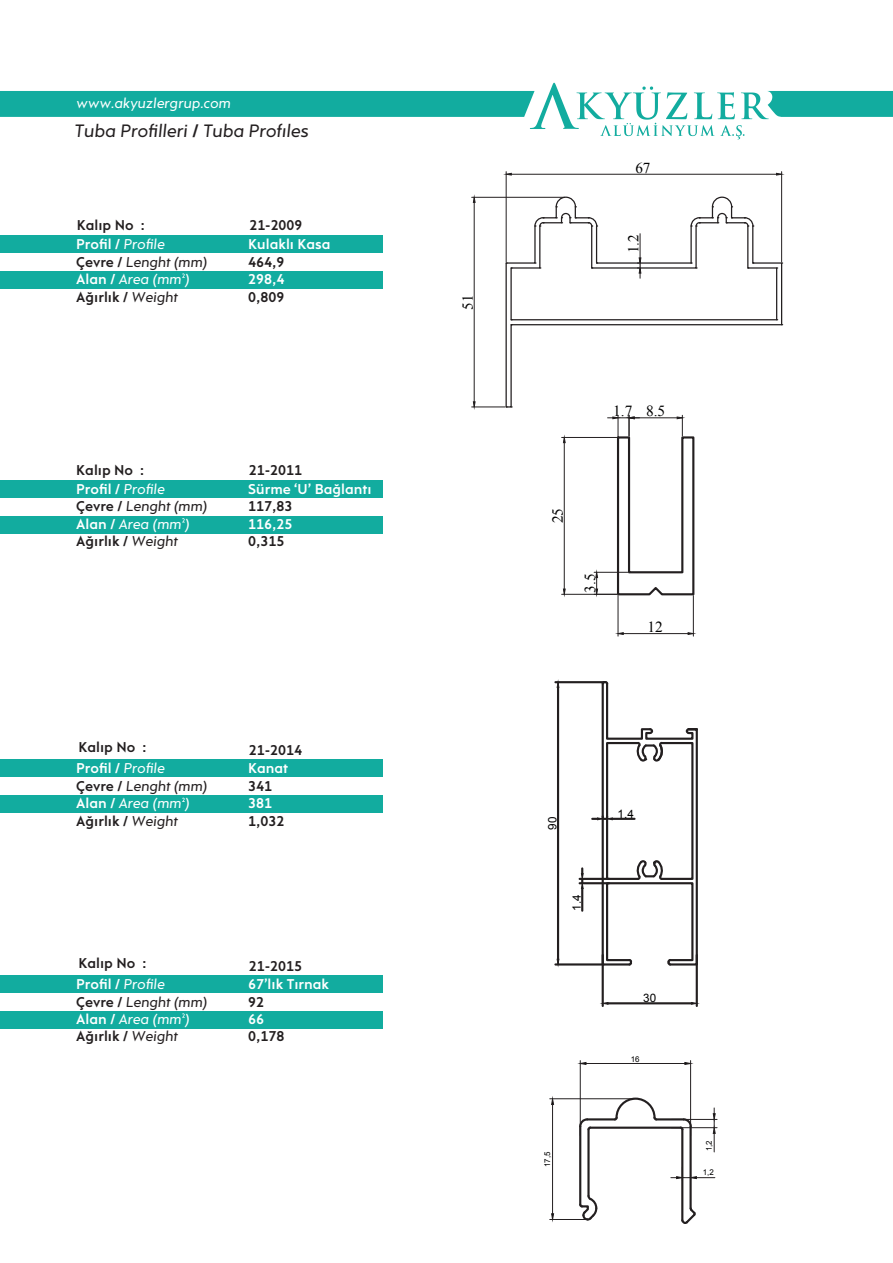
<style>
.page{position:relative;width:893px;height:1263px;background:#fff}
.page>*{position:absolute;margin:0;border:0;box-sizing:border-box;transform-origin:0 0}
.t1{font:italic 18.3px "Rams";color:#231f20}
.t2{font:15.3px "Times New Roman";color:#000001}
.t3{font:15.15px "Times New Roman";color:#000001}
.t4{font:italic 14.55px/17.4px "Rams";color:#231f20}
.t5{font:700 14.55px "Rams";color:#231f20}
.t6{font:700 14.55px "Rams";color:#fff}
.t7{font:italic 14.55px "Rams";color:#fff}
.t8{font:11.7px "Arial";color:#000001}
.t9{font:7.95px "Arial";color:#000001}
.s1{font-weight:700;font-style:normal}
.s2{font-weight:700;font-style:normal;color:#fff}
.s3{color:#fff}
</style>
<div class="page">
<div style="left:0;top:236px;width:383px;height:17px;background:#12ac9f"></div>
<div style="left:0;top:271px;width:383px;height:17px;background:#12ac9f"></div>
<svg style="left:182px;top:273px;width:3px;height:5px"></svg>
<div style="left:0;top:480px;width:383px;height:17px;background:#12ac9f"></div>
<div style="left:0;top:516px;width:383px;height:17px;background:#12ac9f"></div>
<div style="left:0;top:760px;width:383px;height:17px;background:#12ac9f"></div>
<div style="left:0;top:795px;width:383px;height:17px;background:#12ac9f"></div>
<svg style="left:0;top:83px;width:893px;height:56px"></svg>
<div style="left:0;top:975px;width:383px;height:17px;background:#12ac9f"></div>
<div style="left:0;top:1011px;width:383px;height:17px;background:#12ac9f"></div>
<svg style="left:182px;top:1013px;width:3px;height:5px"></svg>
<svg style="left:505px;top:225px;width:278px;height:183px"></svg>
<svg style="left:506px;top:406px;width:6px;height:2px"></svg>
<hr style="left:506px;top:172px;width:1px;height:90px;background:#231f20">
<hr style="left:781px;top:172px;width:1px;height:90px;background:#231f20">
<hr style="left:511px;top:174px;width:265px;height:1px;background:#231f20">
<svg style="left:505px;top:173px;width:7px;height:3px"></svg>
<svg style="left:776px;top:173px;width:6px;height:3px"></svg>
<svg style="left:506px;top:196px;width:277px;height:129px"></svg>
<hr style="left:472px;top:197px;width:92px;height:1px;background:#231f20">
<hr style="left:472px;top:406px;width:33px;height:1px;background:#231f20">
<hr style="left:474px;top:202px;width:1px;height:200px;background:#231f20">
<svg style="left:473px;top:197px;width:3px;height:6px"></svg>
<svg style="left:473px;top:401px;width:3px;height:7px"></svg>
<hr style="left:562px;top:437px;width:55px;height:1px;background:#231f20">
<hr style="left:562px;top:594px;width:55px;height:1px;background:#231f20">
<hr style="left:564px;top:443px;width:1px;height:146px;background:#231f20">
<svg style="left:563px;top:438px;width:3px;height:5px"></svg>
<svg style="left:563px;top:588px;width:3px;height:7px"></svg>
<hr style="left:618px;top:596px;width:1px;height:40px;background:#231f20">
<hr style="left:693px;top:596px;width:1px;height:40px;background:#231f20">
<hr style="left:623px;top:633px;width:65px;height:1px;background:#231f20">
<svg style="left:617px;top:632px;width:7px;height:3px"></svg>
<svg style="left:687px;top:632px;width:7px;height:3px"></svg>
<svg style="left:594px;top:415px;width:101px;height:181px"></svg>
<hr style="left:555px;top:681px;width:49px;height:2px;background:#231f20">
<hr style="left:555px;top:963px;width:49px;height:2px;background:#231f20">
<hr style="left:557px;top:687px;width:2px;height:272px;background:#231f20">
<svg style="left:556px;top:681px;width:4px;height:7px"></svg>
<svg style="left:556px;top:958px;width:4px;height:6px"></svg>
<hr style="left:602px;top:955px;width:2px;height:51px;background:#231f20">
<hr style="left:696px;top:955px;width:2px;height:51px;background:#231f20">
<hr style="left:608px;top:1002px;width:84px;height:2px;background:#231f20">
<svg style="left:603px;top:1002px;width:6px;height:3px"></svg>
<svg style="left:691px;top:1002px;width:5px;height:3px"></svg>
<hr style="left:580px;top:878px;width:29px;height:2px;background:#231f20">
<hr style="left:580px;top:882px;width:29px;height:2px;background:#231f20">
<hr style="left:581px;top:888px;width:2px;height:23px;background:#231f20">
<svg style="left:581px;top:868px;width:3px;height:21px"></svg>
<svg style="left:592px;top:681px;width:106px;height:286px"></svg>
<hr style="left:579px;top:1126px;width:2px;height:79px;background:#231f20">
<svg style="left:579px;top:1194px;width:19px;height:27px"></svg>
<hr style="left:587px;top:1129px;width:3px;height:67px;background:#231f20">
<svg style="left:579px;top:1117px;width:13px;height:14px"></svg>
<hr style="left:590px;top:1126px;width:91px;height:3px;background:#231f20">
<hr style="left:681px;top:1129px;width:2px;height:91px;background:#231f20">
<svg style="left:681px;top:1206px;width:15px;height:18px"></svg>
<hr style="left:689px;top:1126px;width:3px;height:82px;background:#231f20">
<svg style="left:678px;top:1117px;width:15px;height:14px"></svg>
<hr style="left:656px;top:1118px;width:28px;height:2px;background:#231f20">
<svg style="left:613px;top:1097px;width:45px;height:24px"></svg>
<hr style="left:587px;top:1118px;width:28px;height:2px;background:#231f20">
<hr style="left:580px;top:1060px;width:1px;height:76px;background:#231f20">
<hr style="left:690px;top:1060px;width:1px;height:76px;background:#231f20">
<hr style="left:586px;top:1063px;width:99px;height:1px;background:#231f20">
<svg style="left:579px;top:1062px;width:8px;height:3px"></svg>
<svg style="left:684px;top:1062px;width:7px;height:3px"></svg>
<hr style="left:550px;top:1219px;width:36px;height:1px;background:#231f20">
<hr style="left:550px;top:1098px;width:84px;height:1px;background:#231f20">
<hr style="left:552px;top:1104px;width:1px;height:110px;background:#231f20">
<svg style="left:551px;top:1213px;width:3px;height:6px"></svg>
<svg style="left:551px;top:1098px;width:3px;height:7px"></svg>
<svg style="left:671px;top:1167px;width:44px;height:13px"></svg>
<hr style="left:671px;top:1119px;width:46px;height:1px;background:#231f20">
<hr style="left:671px;top:1127px;width:46px;height:1px;background:#231f20">
<svg style="left:712px;top:1108px;width:4px;height:44px"></svg>
<p class="t7" style="left:76px;top:94px;width:156px">www.akyuzlergrup.com</p>
<p class="t1" style="left:75px;top:120px;width:236px">Tuba Profilleri <span class="s1">/</span> Tuba Profıles</p>
<p class="t5" style="left:77px;top:216px;width:69px">Kalıp No :</p>
<p class="t5" style="left:250px;top:216px;width:54px">21-2009</p>
<p class="t4" style="left:76px;top:236px;width:132px"><span class="s2">Profil /</span> <span class="s3">Profile<br></span><span class="s1">Çevre /</span> Lenght (mm)<br><span class="s2">Alan /</span> <span class="s3">Area (mm )<br></span><span class="s1">Ağırlık /</span> Weight</p>
<p class="t6" style="left:248px;top:235px;width:84px">Kulaklı Kasa</p>
<p class="t5" style="left:248px;top:253px;width:38px">464,9</p>
<p class="t6" style="left:248px;top:270px;width:38px">298,4</p>
<p class="t5" style="left:248px;top:288px;width:38px">0,809</p>
<p class="t5" style="left:76px;top:462px;width:69px">Kalıp No :</p>
<p class="t5" style="left:249px;top:462px;width:55px">21-2011</p>
<p class="t4" style="left:76px;top:480px;width:132px"><span class="s2">Profil /</span> <span class="s3">Profile<br></span><span class="s1">Çevre /</span> Lenght (mm)<br><span class="s2">Alan /</span> <span class="s3">Area (mm )<br></span><span class="s1">Ağırlık /</span> Weight</p>
<p class="t6" style="left:248px;top:480px;width:125px">Sürme ‘U’ Bağlantı</p>
<p class="t5" style="left:248px;top:498px;width:46px">117,83</p>
<p class="t6" style="left:248px;top:515px;width:46px">116,25</p>
<p class="t5" style="left:248px;top:532px;width:38px">0,315</p>
<p class="t5" style="left:78px;top:739px;width:69px">Kalıp No :</p>
<p class="t5" style="left:249px;top:741px;width:55px">21-2014</p>
<p class="t4" style="left:76px;top:760px;width:132px"><span class="s2">Profil /</span> <span class="s3">Profile<br></span><span class="s1">Çevre /</span> Lenght (mm)<br><span class="s2">Alan /</span> <span class="s3">Area (mm )<br></span><span class="s1">Ağırlık /</span> Weight</p>
<p class="t6" style="left:248px;top:760px;width:41px">Kanat</p>
<p class="t5" style="left:248px;top:777px;width:25px">341</p>
<p class="t6" style="left:248px;top:794px;width:25px">381</p>
<p class="t5" style="left:248px;top:812px;width:38px">1,032</p>
<p class="t5" style="left:78px;top:954px;width:69px">Kalıp No :</p>
<p class="t5" style="left:249px;top:957px;width:55px">21-2015</p>
<p class="t4" style="left:76px;top:976px;width:132px"><span class="s2">Profil /</span> <span class="s3">Profile<br></span><span class="s1">Çevre /</span> Lenght (mm)<br><span class="s2">Alan /</span> <span class="s3">Area (mm )<br></span><span class="s1">Ağırlık /</span> Weight</p>
<p class="t6" style="left:248px;top:975px;width:82px">67’lık Tırnak</p>
<p class="t5" style="left:248px;top:993px;width:17px">92</p>
<p class="t6" style="left:248px;top:1010px;width:17px">66</p>
<p class="t5" style="left:248px;top:1028px;width:38px">0,178</p>
<p class="t3" style="left:457px;top:310px;width:17px;rotate:-90deg">51</p>
<p class="t3" style="left:635px;top:157px;width:17px">67</p>
<p class="t3" style="left:623px;top:253px;width:20px;rotate:-90deg">1.2</p>
<p class="t2" style="left:613px;top:401px;width:53px">1.7 8.5</p>
<p class="t2" style="left:547px;top:523px;width:17px;rotate:-90deg">25</p>
<p class="t2" style="left:580px;top:593px;width:21px;rotate:-90deg">3.5</p>
<p class="t2" style="left:647px;top:617px;width:17px">12</p>
<p class="t8" style="left:545px;top:830px;width:14px;rotate:-90deg">90</p>
<p class="t8" style="left:569px;top:911px;width:18px;rotate:-90deg">1.4</p>
<p class="t9" style="left:542px;top:1167px;width:17px;rotate:-90deg">17,5</p>
<p class="t8" style="left:618px;top:806px;width:18px">1.4</p>
<p class="t8" style="left:643px;top:990px;width:14px">30</p>
<p class="t9" style="left:631px;top:1054px;width:10px">16</p>
<p class="t9" style="left:704px;top:1151px;width:13px;rotate:-90deg">1,2</p>
<p class="t9" style="left:703px;top:1167px;width:13px">1,2</p>
</div>
